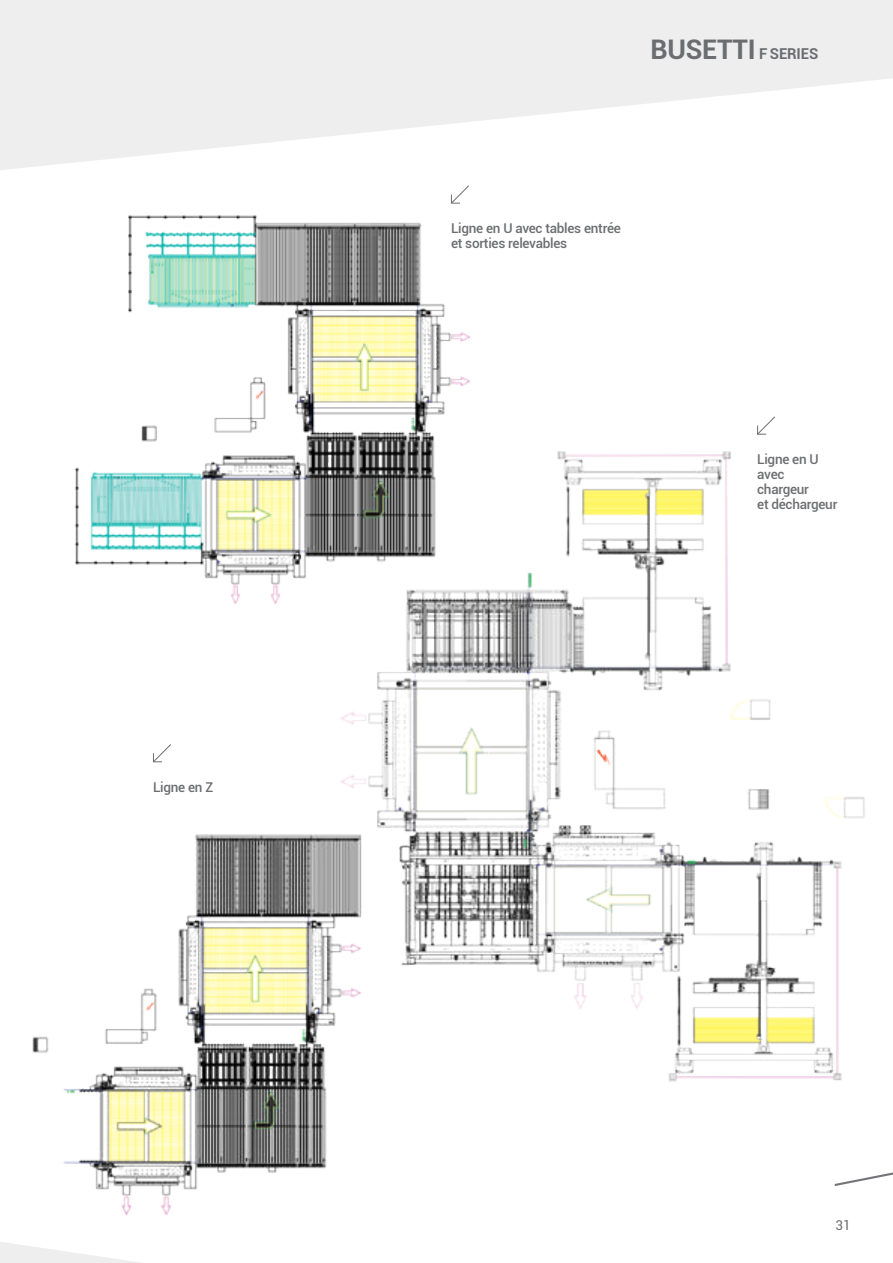
<style>
.page{position:relative;width:893px;height:1263px;background:#fff}
.page>*{position:absolute;margin:0;border:0;box-sizing:border-box;transform-origin:0 0}
.t1{font:700 27px "Roboto";letter-spacing:-.01em;color:#6c6d70}
.t2{font:500 13.5px/15px "Roboto";letter-spacing:-.02em;color:#6c6d70}
.t3{font:13.5px "Roboto";color:#6c6d70}
.s1{font-size:15px}
</style>
<div class="page">
<svg style="left:0;top:0;width:893px;height:170px;fill:#eeeeef"></svg>
<svg style="left:0;top:1252px;width:140px;height:11px"></svg>
<svg style="left:835px;top:1172px;width:58px;height:14px"></svg>
<img style="left:0;top:834px;width:327px;height:418px">
<img style="left:48px;top:163px;width:457px;height:441px">
<img style="left:289px;top:391px;width:576px;height:737px">
<svg style="left:450px;top:185px;width:20px;height:19px"></svg>
<svg style="left:757px;top:416px;width:19px;height:19px"></svg>
<svg style="left:153px;top:744px;width:18px;height:19px"></svg>
<p class="t2" style="left:153px;top:779px;width:62px">Ligne en Z</p>
<p class="t1" style="left:651px;top:30px;width:169px">BUSETTI <span class="s1">F SERIES</span></p>
<p class="t2" style="left:451px;top:220px;width:171px">Ligne en U avec tables entrée et sorties relevables</p>
<p class="t2" style="left:757px;top:451px;width:82px">Ligne en U avec chargeur<br>et déchargeur</p>
<p class="t3" style="left:836px;top:1215px;width:17px">31</p>
</div>
